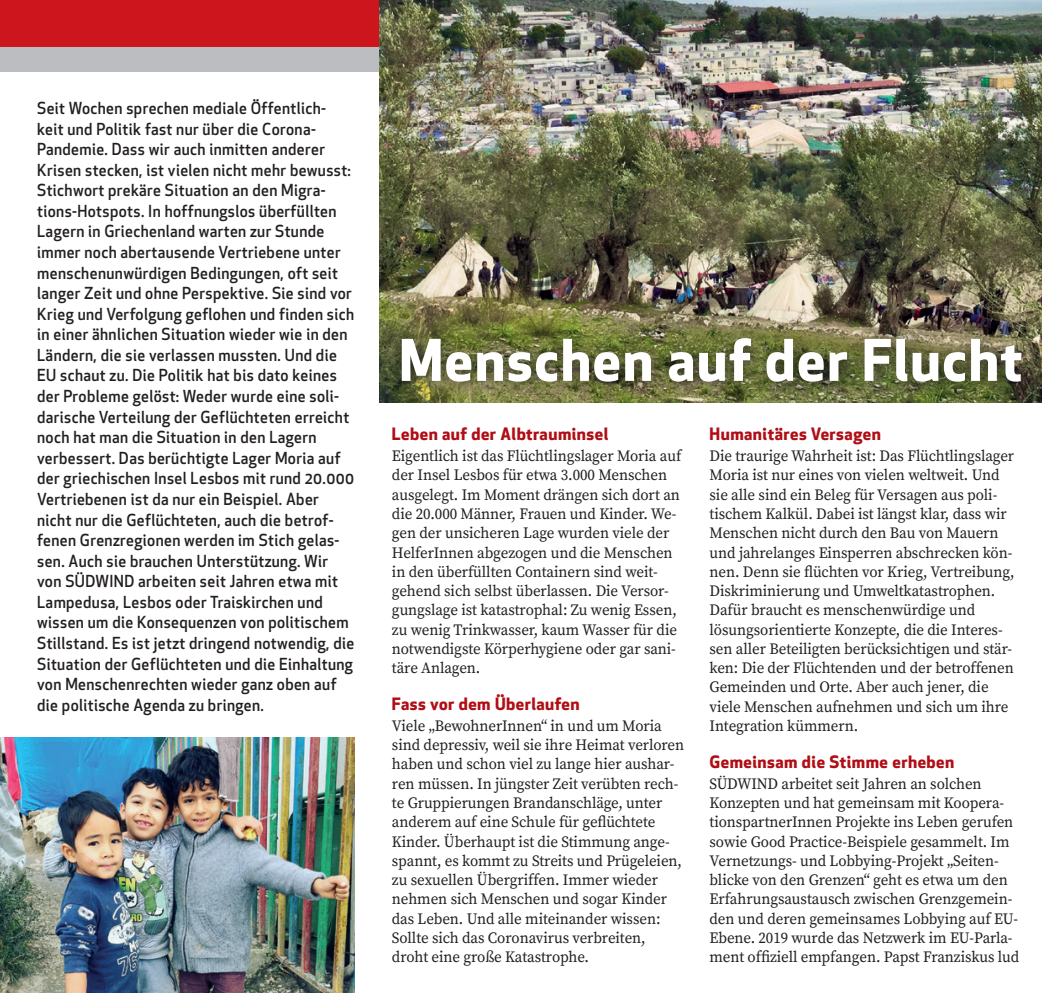
<style>
.page{position:relative;width:1042px;height:993px;background:#fff}
.page>*{position:absolute;margin:0;border:0;box-sizing:border-box;transform-origin:0 0}
.t1{font:700 56px "Apex New";letter-spacing:.03em;color:#fff}
.t2{font:700 16.62px "Apex New";letter-spacing:.03em;color:#b00d15}
.t3{font:500 16.1px/20.5px "Apex New";letter-spacing:.025em;color:#231f20;scale:.95 1}
.t4{font:15.75px/19.2px "Source Serif Pro";letter-spacing:-.005em;color:#231f20;scale:.95 1}
</style>
<div class="page">
<div style="left:0;top:0;width:1042px;height:47px;background:#cd151d"></div>
<div style="left:0;top:47px;width:1042px;height:25px;background:#bcbdc0"></div>
<img style="left:379px;top:0;width:663px;height:402px">
<div style="left:388px;top:324px;width:651px;height:76px;background:#231f20;opacity:.75"></div>
<img style="left:0;top:737px;width:355px;height:255px">
<p class="t3" style="left:37px;top:97px;width:335px">Seit Wochen sprechen mediale Öffentlich&shy;keit und Politik fast nur über die Corona-Pandemie. Dass wir auch inmitten anderer Krisen stecken, ist vielen nicht mehr bewusst:<br>Stichwort prekäre Situation an den Migra&shy;tions-Hotspots. In hoffnungslos überfüllten Lagern in Griechenland warten zur Stunde immer noch abertausende Vertriebene unter menschenunwürdigen Bedingungen, oft seit langer Zeit und ohne Perspektive. Sie sind vor Krieg und Verfolgung geflohen und finden sich in einer ähnlichen Situation wieder wie in den Ländern, die sie verlassen mussten. Und die EU schaut zu. Die Politik hat bis dato keines der Probleme gelöst: Weder wurde eine soli&shy;darische Verteilung der Geflüchteten erreicht noch hat man die Situation in den Lagern verbessert. Das berüchtigte Lager Moria auf der griechischen Insel Lesbos mit rund 20.000<br>Vertriebenen ist da nur ein Beispiel. Aber nicht nur die Geflüchteten, auch die betrof&shy;fenen Grenzregionen werden im Stich gelas&shy;sen. Auch sie brauchen Unterstützung. Wir von SÜDWIND arbeiten seit Jahren etwa mit Lampedusa, Lesbos oder Traiskirchen und wissen um die Konsequenzen von politischem Stillstand. Es ist jetzt dringend notwendig, die Situation der Geflüchteten und die Einhaltung von Menschenrechten wieder ganz oben auf die politische Agenda zu bringen.</p>
<h1 class="t1" style="left:399px;top:320px;width:624px">Menschen auf der Flucht</h1>
<p class="t2" style="left:392px;top:422px;width:218px">Leben auf der Albtrauminsel</p>
<p class="t4" style="left:392px;top:447px;width:306px">Eigentlich ist das Flüchtlingslager Moria auf der Insel Lesbos für etwa 3.000 Menschen ausgelegt. Im Moment drängen sich dort an die 20.000 Männer, Frauen und Kinder. We&shy;gen der unsicheren Lage wurden viele der HelferInnen abgezogen und die Menschen in den überfüllten Containern sind weit&shy;gehend sich selbst überlassen. Die Versor&shy;gungslage ist katastrophal: Zu wenig Essen, zu wenig Trinkwasser, kaum Wasser für die notwendigste Körperhygiene oder gar sani&shy;täre Anlagen.</p>
<p class="t2" style="left:392px;top:691px;width:189px">Fass vor dem Überlaufen</p>
<p class="t4" style="left:392px;top:716px;width:309px">Viele „BewohnerInnen“ in und um Moria sind depressiv, weil sie ihre Heimat verloren haben und schon viel zu lange hier aushar&shy;ren müssen. In jüngster Zeit verübten rech&shy;te Gruppierungen Brandanschläge, unter anderem auf eine Schule für geflüchtete Kinder. Überhaupt ist die Stimmung ange&shy;spannt, es kommt zu Streits und Prügeleien, zu sexuellen Übergriffen. Immer wieder nehmen sich Menschen und sogar Kinder das Leben. Und alle miteinander wissen:<br>Sollte sich das Coronavirus verbreiten, droht eine große Katastrophe.</p>
<p class="t2" style="left:709px;top:422px;width:173px">Humanitäres Versagen</p>
<p class="t4" style="left:709px;top:447px;width:323px">Die traurige Wahrheit ist: Das Flüchtlingslager Moria ist nur eines von vielen weltweit. Und sie alle sind ein Beleg für Versagen aus poli&shy;tischem Kalkül. Dabei ist längst klar, dass wir Menschen nicht durch den Bau von Mauern und jahrelanges Einsperren abschrecken kön&shy;nen. Denn sie flüchten vor Krieg, Vertreibung, Diskriminierung und Umweltkatastrophen.<br>Dafür braucht es menschenwürdige und lösungsorientierte Konzepte, die die Interes&shy;sen aller Beteiligten berücksichtigen und stär&shy;ken: Die der Flüchtenden und der betroffenen Gemeinden und Orte. Aber auch jener, die viele Menschen aufnehmen und sich um ihre Integration kümmern.</p>
<p class="t2" style="left:709px;top:749px;width:246px">Gemeinsam die Stimme erheben</p>
<p class="t4" style="left:709px;top:774px;width:327px">SÜDWIND arbeitet seit Jahren an solchen Konzepten und hat gemeinsam mit Koopera&shy;tionspartnerInnen Projekte ins Leben gerufen sowie Good Practice-Beispiele gesammelt. Im Vernetzungs- und Lobbying-Projekt „Seiten&shy;blicke von den Grenzen“ geht es etwa um den Erfahrungsaustausch zwischen Grenzgemein&shy;den und deren gemeinsames Lobbying auf EU-Ebene. 2019 wurde das Netzwerk im EU-Parla&shy;ment offiziell empfangen. Papst Franziskus lud</p>
</div>
